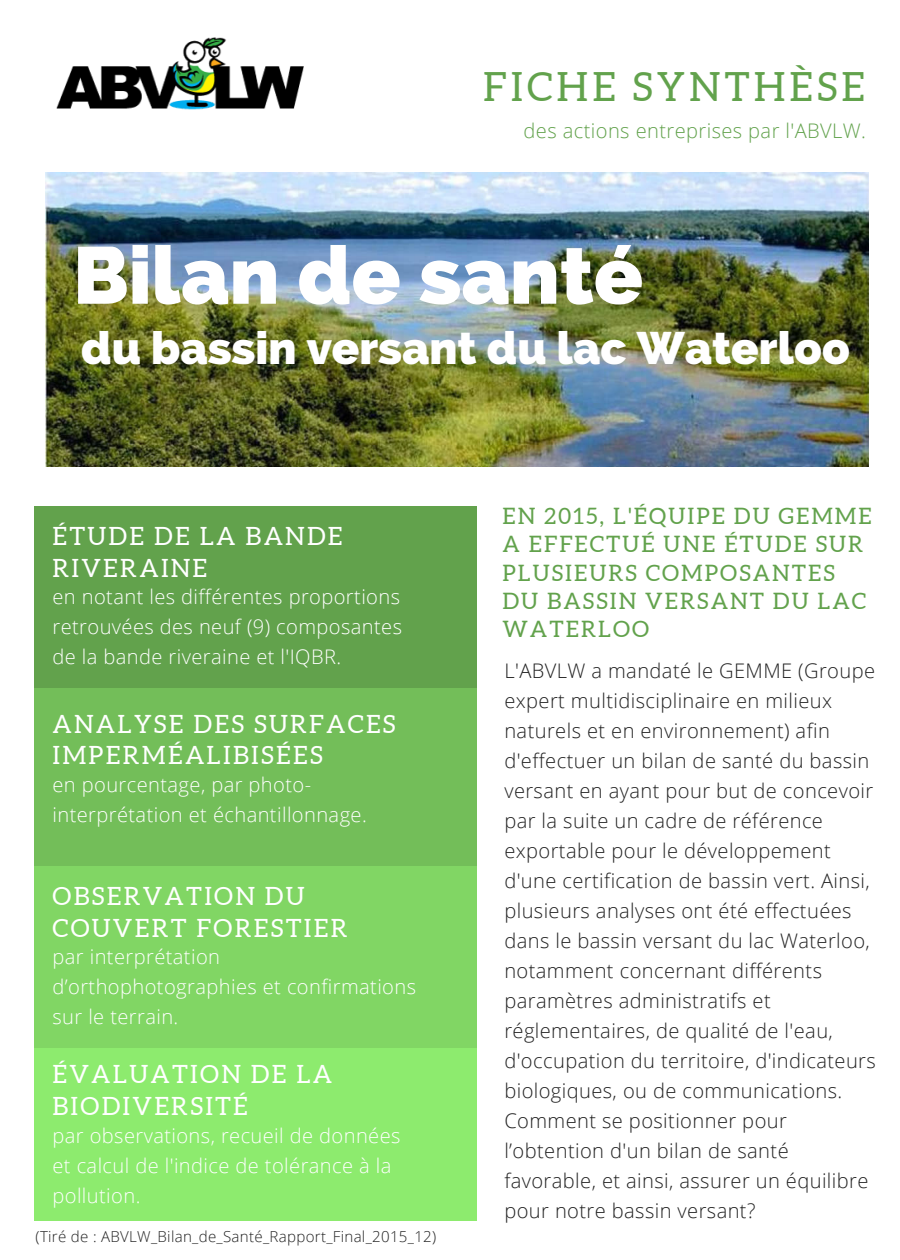
<style>
.page{position:relative;width:900px;height:1260px;background:#fff}
.page>*{position:absolute;margin:0;border:0;box-sizing:border-box;transform-origin:0 0}
.t1{font:800 80.5px "Raleway";color:#fff}
.t2{font:800 45.25px "Raleway";color:#fff}
.t3{font:40.25px "Aleo";letter-spacing:.1em;color:#62a24c}
.t4{font:25.25px/32px "Aleo";letter-spacing:.09em;color:#fff}
.t5{font:22.75px/28px "Aleo";letter-spacing:.09em;color:#62a24c}
.t6{font:300 20px/30px "Open Sans";letter-spacing:.02em;color:#222}
.t7{font:300 20px/30px "Open Sans";letter-spacing:.02em;color:#fff}
.t8{font:300 20px "Open Sans";letter-spacing:.02em;color:#62a24c}
.t9{font:300 15px "Open Sans";letter-spacing:.02em;color:#222}
</style>
<div class="page">
<div style="left:34px;top:506px;width:442px;height:193px;background:#62a24c"></div>
<div style="left:34px;top:688px;width:442px;height:193px;background:#73be59"></div>
<div style="left:34px;top:866px;width:442px;height:193px;background:#81d664"></div>
<img style="left:56px;top:38px;width:248px;height:72px">
<div style="left:34px;top:1048px;width:442px;height:173px;background:#8deb6e"></div>
<img style="left:45px;top:172px;width:823px;height:295px">
<h3 class="t3" style="left:483px;top:64px;width:383px">FICHE SYNTHÈSE</h3>
<p class="t8" style="left:524px;top:116px;width:344px">des actions entreprises par l'ABVLW.</p>
<h1 class="t1" style="left:73px;top:228px;width:571px">Bilan de santé</h1>
<h2 class="t2" style="left:81px;top:321px;width:770px">du bassin versant du lac Waterloo</h2>
<p class="t4" style="left:52px;top:520px;width:292px">ÉTUDE DE LA BANDE<br>RIVERAINE</p>
<p class="t7" style="left:52px;top:582px;width:351px;text-align:justify">en notant les différentes proportions retrouvées des neuf (9) composantes de la bande riveraine et l'IQBR.</p>
<p class="t4" style="left:52px;top:707px;width:345px">ANALYSE DES SURFACES<br>IMPERMÉALIBISÉES</p>
<p class="t7" style="left:52px;top:769px;width:316px">en pourcentage, par photo&shy;interprétation et échantillonnage.</p>
<p class="t4" style="left:52px;top:880px;width:296px">OBSERVATION DU<br>COUVERT FORESTIER</p>
<p class="t7" style="left:52px;top:942px;width:365px">par interprétation d’orthophotographies et confirmations sur le terrain.</p>
<p class="t4" style="left:52px;top:1058px;width:281px">ÉVALUATION DE LA<br>BIODIVERSITÉ</p>
<p class="t7" style="left:52px;top:1120px;width:350px">par observations, recueil de données et calcul de l'indice de tolérance à la pollution.</p>
<p class="t9" style="left:36px;top:1226px;width:402px">(Tiré de : ABVLW_Bilan_de_Santé_Rapport_Final_2015_12)</p>
<p class="t5" style="left:502px;top:502px;width:371px">EN 2015, L'ÉQUIPE DU GEMME<br>A EFFECTUÉ UNE ÉTUDE SUR<br>PLUSIEURS COMPOSANTES<br>DU BASSIN VERSANT DU LAC<br>WATERLOO</p>
<p class="t6" style="left:504px;top:655px;width:373px">L'ABVLW a mandaté le GEMME (Groupe expert multidisciplinaire en milieux naturels et en environnement) afin d'effectuer un bilan de santé du bassin versant en ayant pour but de concevoir par la suite un cadre de référence exportable pour le développement d'une certification de bassin vert. Ainsi, plusieurs analyses ont été effectuées dans le bassin versant du lac Waterloo, notamment concernant différents paramètres administratifs et réglementaires, de qualité de l'eau, d'occupation du territoire, d'indicateurs biologiques, ou de communications.<br>Comment se positionner pour l’obtention d'un bilan de santé favorable, et ainsi, assurer un équilibre pour notre bassin versant?</p>
</div>
